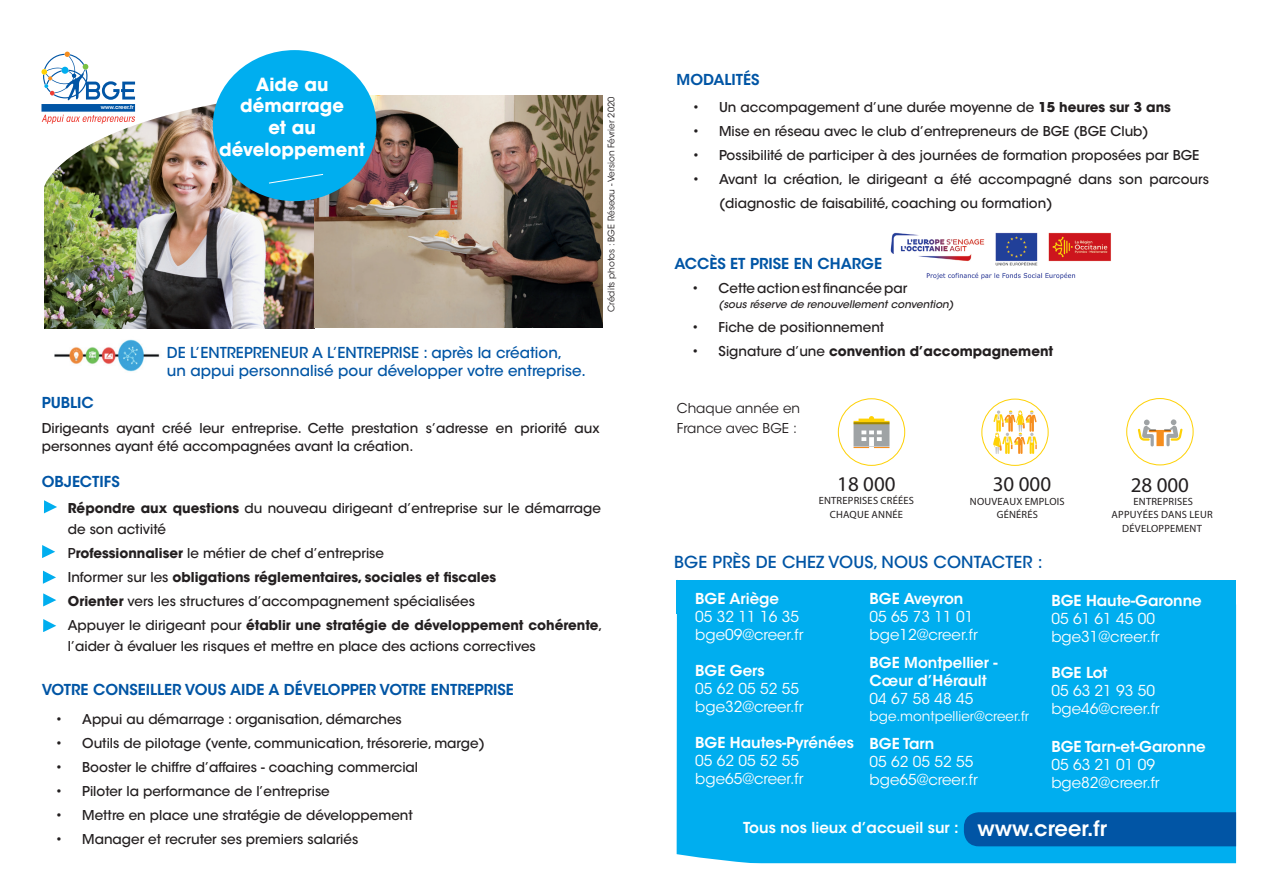
<style>
.page{position:relative;width:1263px;height:893px;background:#fff}
.page>*{position:absolute;margin:0;border:0;box-sizing:border-box;transform-origin:0 0}
.t1{font:21px "Myriad Pro";color:#231f20}
.t2{font:700 18px/21.6px "ITC Avant Garde Std";color:#fff;text-align:center}
.t3{font:500 16.5px "ITC Avant Garde Std";letter-spacing:.01em;color:#0155a5}
.t4{font:15px/18px "ITC Avant Garde Std";color:#fff}
.t5{font:600 15px/18px "ITC Avant Garde Std";color:#fff}
.t6{font:500 15px/18px "ITC Avant Garde Std";color:#0155a5}
.t7{font:600 15px "ITC Avant Garde Std";color:#0155a5}
.t8{font:600 15px "ITC Avant Garde Std";letter-spacing:-.02em;color:#fff}
.t9{font:500 13.5px/24px "ITC Avant Garde Std";color:#231f20}
.t10{font:700 13.5px/24px "ITC Avant Garde Std";color:#231f20}
.t11{font:13.5px/19.5px "ITC Avant Garde Std";color:#231f20}
.t12{font:13.5px "ITC Avant Garde Std";color:#fff}
.t13{font:10.5px/13.5px "Myriad Pro";letter-spacing:.02em;color:#231f20;text-align:center}
.t14{font:italic 500 10.5px "ITC Avant Garde Std";color:#231f20}
.t15{font:9px "ITC Avant Garde Std";color:#231f20}
.t16{font:600 5.4px "ITC Avant Garde Std";letter-spacing:-.005em;color:#fff}
.s1{font-weight:700}
.s2{font-weight:500}
.s3{font-size:21px}
</style>
<div class="page">
<img style="left:890px;top:232px;width:221px;height:48px">
<div style="left:838px;top:398px;width:67px;height:68px;border:1px solid #fed105;border-radius:50%"></div>
<svg style="left:853px;top:416px;width:36px;height:32px"></svg>
<div style="left:981px;top:399px;width:68px;height:67px;border:1px solid #fed105;border-radius:50%"></div>
<svg style="left:993px;top:410px;width:44px;height:44px"></svg>
<div style="left:1126px;top:398px;width:67px;height:67px;border:1px solid #fed105;border-radius:50%"></div>
<svg style="left:1137px;top:419px;width:46px;height:28px"></svg>
<img style="left:45px;top:189px;width:269px;height:139px">
<img style="left:314px;top:96px;width:289px;height:232px">
<img style="left:44px;top:50px;width:547px;height:139px">
<svg style="left:41px;top:52px;width:94px;height:49px"></svg>
<div style="left:41px;top:104px;width:94px;height:8px;background:#0155a5"></div>
<svg style="left:42px;top:115px;width:93px;height:9px"></svg>
<div style="left:213px;top:50px;width:163px;height:151px;background:#00aeef;border-radius:50%"></div>
<svg style="left:269px;top:174px;width:55px;height:10px"></svg>
<svg style="left:44px;top:500px;width:13px;height:14px"></svg>
<svg style="left:42px;top:545px;width:13px;height:13px"></svg>
<svg style="left:43px;top:571px;width:13px;height:13px"></svg>
<svg style="left:43px;top:593px;width:13px;height:14px"></svg>
<img style="left:54px;top:339px;width:106px;height:33px">
<svg style="left:43px;top:619px;width:13px;height:13px"></svg>
<div style="left:677px;top:613px;width:559px;height:199px;background:#00aeef"></div>
<div style="left:677px;top:580px;width:559px;height:33px;background:#00aeef"></div>
<svg style="left:676px;top:812px;width:561px;height:52px;background:#0794d8"></svg>
<h2 class="t2" style="left:219px;top:73px;width:147px">Aide au démarrage<br>et au développement</h2>
<p class="t16" style="left:101px;top:104px;width:34px">www.creer.fr</p>
<p class="t15" style="left:606px;top:312px;width:217px;rotate:-90deg">Crédits photos : BGE Réseau - Version Février 2020</p>
<p class="t6" style="left:167px;top:344px;width:421px">DE L’ENTREPRENEUR A L’ENTREPRISE : après la création,<br>un appui personnalisé pour développer votre entreprise.</p>
<p class="t7" style="left:42px;top:393px;width:54px">PUBLIC</p>
<p class="t9" style="left:42px;top:419px;width:559px;line-height:18px">Dirigeants ayant créé leur entreprise. Cette prestation s’adresse en priorité aux personnes ayant été accompagnées avant la création.</p>
<p class="t7" style="left:42px;top:472px;width:80px">OBJECTIFS</p>
<p class="t9" style="left:68px;top:498px;width:534px;line-height:21px"><span class="s1">Répondre aux questions</span> du nouveau dirigeant d’entreprise sur le démarrage de son activité</p>
<p class="t10" style="left:68px;top:541px;width:536px"><span class="s2">P</span>rofessionnaliser <span class="s2">le métier de chef d’entreprise<br>Informer sur les</span> obligations réglementaires, sociales et fiscales<br>Orienter <span class="s2">vers les structures d’accompagnement spécialisées<br>Appuyer le dirigeant pour</span> établir une stratégie de développement cohérente<span class="s2">,</span></p>
<p class="t9" style="left:68px;top:634px;width:469px">l’aider à évaluer les risques et mettre en place des actions correctives</p>
<p class="t7" style="left:42px;top:680px;width:474px">VOTRE CONSEILLER VOUS AIDE A DÉVELOPPER VOTRE ENTREPRISE</p>
<p class="t9" style="left:55px;top:708px;width:348px">• Appui au démarrage : organisation, démarches</p>
<p class="t9" style="left:55px;top:732px;width:431px">• Outils de pilotage (vente, communication, trésorerie, marge)</p>
<p class="t9" style="left:55px;top:756px;width:364px">• Booster le chiffre d’affaires - coaching commercial</p>
<p class="t9" style="left:55px;top:780px;width:276px">• Piloter la performance de l’entreprise</p>
<p class="t9" style="left:55px;top:804px;width:359px">• Mettre en place une stratégie de développement</p>
<p class="t9" style="left:55px;top:828px;width:305px">• Manager et recruter ses premiers salariés</p>
<p class="t7" style="left:677px;top:70px;width:84px">MODALITÉS</p>
<p class="t9" style="left:692px;top:95px;width:480px">• Un accompagement d’une durée moyenne de <span class="s1">15 heures sur 3 ans</span></p>
<p class="t9" style="left:692px;top:119px;width:458px">• Mise en réseau avec le club d’entrepreneurs de BGE (BGE Club)</p>
<p class="t9" style="left:692px;top:143px;width:509px">• Possibilité de participer à des journées de formation proposées par BGE</p>
<p class="t9" style="left:719px;top:167px;width:491px;text-indent:-27px">• Avant la création, le dirigeant a été accompagné dans son parcours (diagnostic de faisabilité, coaching ou formation)</p>
<p class="t7" style="left:674px;top:254px;width:209px">ACCÈS ET PRISE EN CHARGE</p>
<p class="t9" style="left:692px;top:276px;width:217px">• Cette action est financée par</p>
<p class="t14" style="left:719px;top:298px;width:237px">(sous réserve de renouvellement convention)</p>
<p class="t9" style="left:692px;top:315px;width:194px">• Fiche de positionnement</p>
<p class="t10" style="left:692px;top:339px;width:363px"><span class="s2">• Signature d’une</span> convention d’accompagnement</p>
<p class="t11" style="left:677px;top:399px;width:125px">Chaque année en<br>France avec BGE :</p>
<h1 class="t1" style="left:837px;top:471px;width:60px">18 000</h1>
<h1 class="t1" style="left:993px;top:471px;width:60px">30 000</h1>
<h1 class="t1" style="left:1131px;top:472px;width:60px">28 000</h1>
<p class="t13" style="left:819px;top:494px;width:97px">ENTREPRISES CRÉÉES<br>CHAQUE ANNÉE</p>
<p class="t13" style="left:970px;top:494px;width:96px">NOUVEAUX EMPLOIS<br>GÉNÉRÉS</p>
<p class="t13" style="left:1111px;top:494px;width:103px">ENTREPRISES<br>APPUYÉES DANS LEUR<br>DÉVELOPPEMENT</p>
<p class="t3" style="left:674px;top:552px;width:370px">BGE PRÈS DE CHEZ VOUS, NOUS CONTACTER :</p>
<p class="t5" style="left:695px;top:589px;width:85px">BGE Ariège</p>
<p class="t4" style="left:695px;top:607px;width:110px">05 32 11 16 35 bge09@creer.fr</p>
<p class="t5" style="left:695px;top:661px;width:71px">BGE Gers</p>
<p class="t4" style="left:695px;top:679px;width:110px">05 62 05 52 55 bge32@creer.fr</p>
<p class="t5" style="left:695px;top:733px;width:160px">BGE Hautes-Pyrénées</p>
<p class="t4" style="left:695px;top:751px;width:110px">05 62 05 52 55 bge65@creer.fr</p>
<p class="t8" style="left:870px;top:589px;width:95px">BGE Aveyron</p>
<p class="t4" style="left:870px;top:607px;width:110px">05 65 73 11 01 bge12@creer.fr</p>
<p class="t5" style="left:870px;top:654px;width:130px">BGE Montpellier -<br>Cœur d’Hérault</p>
<p class="t4" style="left:870px;top:690px;width:105px">04 67 58 48 45</p>
<p class="t12" style="left:870px;top:707px;width:161px">bge.montpellier@creer.fr</p>
<p class="t5" style="left:870px;top:734px;width:66px">BGE Tarn</p>
<p class="t4" style="left:870px;top:753px;width:110px">05 62 05 52 55 bge65@creer.fr</p>
<p class="t5" style="left:1051px;top:592px;width:152px">BGE Haute-Garonne</p>
<p class="t4" style="left:1051px;top:610px;width:110px">05 61 61 45 00 bge31@creer.fr</p>
<p class="t5" style="left:1051px;top:664px;width:58px">BGE Lot</p>
<p class="t4" style="left:1051px;top:682px;width:110px">05 63 21 93 50 bge46@creer.fr</p>
<p class="t5" style="left:1051px;top:737px;width:156px">BGE Tarn-et-Garonne</p>
<p class="t4" style="left:1051px;top:756px;width:110px">05 63 21 01 09 bge82@creer.fr</p>
<p class="t5" style="left:743px;top:819px;width:365px">Tous nos lieux d’accueil sur : <span class="s3">www.creer.fr</span></p>
</div>
